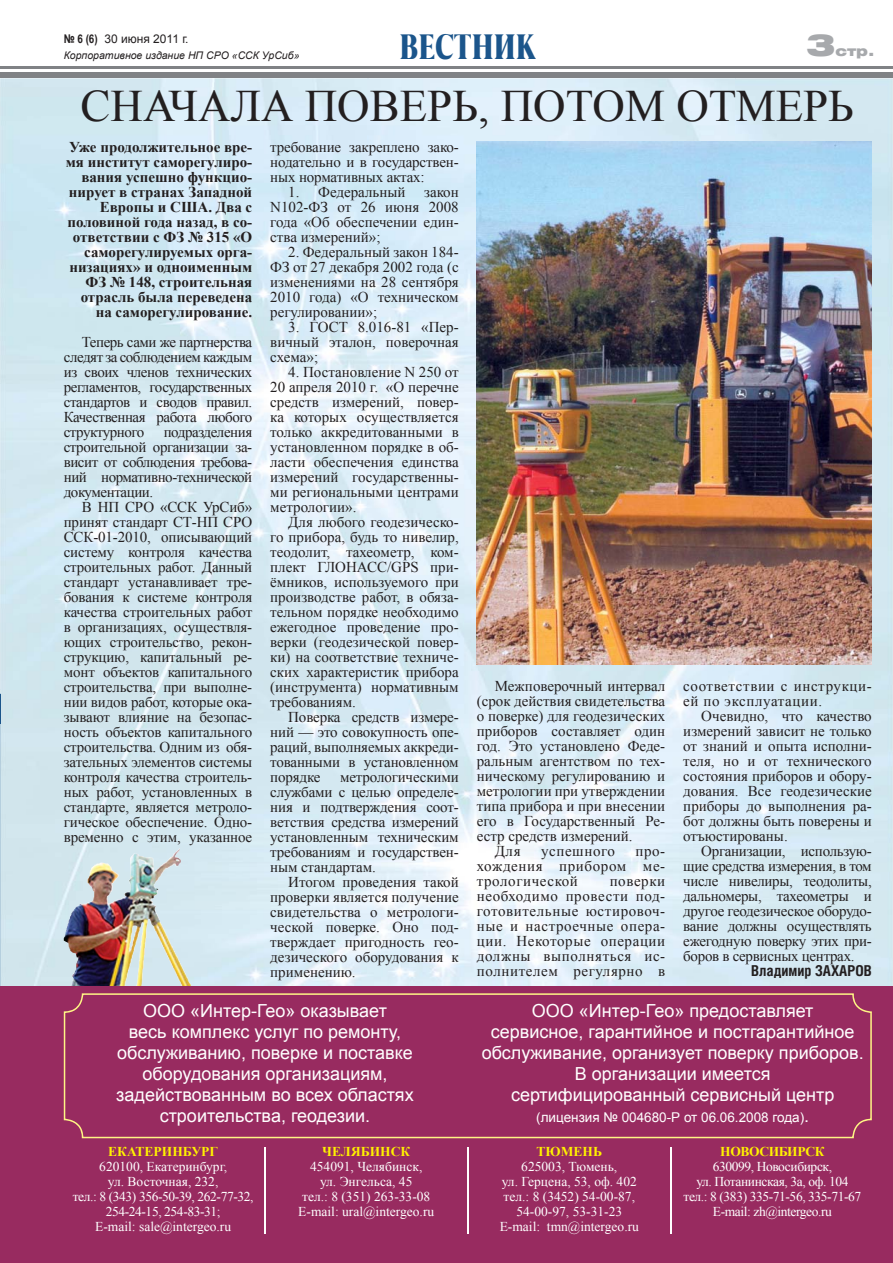
<style>
.page{position:relative;width:893px;height:1263px;background:#fff}
.page>*{position:absolute;margin:0;border:0;box-sizing:border-box;transform-origin:0 0}
.t1{font:45px "Times New Roman";color:#231f20}
.t2{font:30px "Troover Roman";color:#1b558b}
.t3{font:900 30px "Helios Ext";color:#a7a9ac}
.t4{font:18px/21px "Arial";color:#fff;text-align:center}
.t5{font:15px/15px "Times New Roman";color:#231f20;text-align:justify}
.t6{font:700 15px/15px "Times New Roman";color:#231f20;text-align:right}
.t7{font:15px/15px "Times New Roman";letter-spacing:.04em;color:#231f20}
.t8{font:700 15px "Helios Cond";color:#231f20}
.t9{font:13.5px/15px "Times New Roman";color:#fff;text-align:center}
.t10{font:13.5px/15px "Times New Roman";letter-spacing:-.03em;color:#fff;text-align:center}
.t11{font:13.5px "Arial";color:#fff}
.t12{font:700 13.5px "Times New Roman";color:#fff200}
.t13{font:700 13.5px "Times New Roman";letter-spacing:-.03em;color:#fff200}
.t14{font:900 13.5px "Helios Ext";color:#a7a9ac}
.t15{font:12px "Arial";color:#231f20}
.t16{font:italic 10.5px "Arial";color:#231f20}
.s1{font-family:"Arial Narrow";font-weight:700}
.s2{font-size:18px}
</style>
<div class="page">
<hr style="left:0;top:66px;width:893px;height:2px;background:#808285">
<div style="left:0;top:72px;width:893px;height:6px;background:#808285"></div>
<hr style="left:0;top:693px;width:1px;height:570px;background:#cbcddd">
<img style="left:0;top:78px;width:893px;height:908px">
<img style="left:0;top:693px;width:1px;height:302px">
<img style="left:477px;top:142px;width:395px;height:522px">
<img style="left:71px;top:848px;width:109px;height:67px">
<div style="left:1px;top:986px;width:892px;height:277px;background:#982b60"></div>
<svg style="left:64px;top:993px;width:808px;height:145px"></svg>
<hr style="left:264px;top:1147px;width:1px;height:86px;background:#fff">
<hr style="left:467px;top:1147px;width:1px;height:86px;background:#fff">
<hr style="left:670px;top:1147px;width:1px;height:86px;background:#fff">
<svg style="left:0;top:694px;width:1px;height:29px"></svg>
<p class="t15" style="left:64px;top:32px;width:126px"><span class="s1">№ 6 (6)</span> 30 июня 2011 г.</p>
<p class="t16" style="left:64px;top:50px;width:237px">Корпоративное издание НП СРО «ССК УрСиб»</p>
<h2 class="t2" style="left:399px;top:33px;width:138px">ВЕСТНИК</h2>
<h2 class="t3" style="left:806px;top:33px;width:30px">3</h2>
<p class="t14" style="left:835px;top:46px;width:41px">стр.</p>
<h1 class="t1" style="left:81px;top:81px;width:775px">СНАЧАЛА ПОВЕРЬ, ПОТОМ ОТМЕРЬ</h1>
<p class="t6" style="left:66px;top:139px;width:188px">Уже продолжительное вре&shy;мя институт саморегулиро&shy;вания успешно функцио&shy;нирует в странах Западной<br>Европы и США. Два с половиной года назад, в со&shy;ответствии с ФЗ № 315 «О саморегулируемых орга&shy;низациях» и одноименным<br>ФЗ № 148, строительная отрасль была переведена на саморегулирование.</p>
<p class="t5" style="left:64px;top:334px;width:190px;text-indent:18px">Теперь сами же партнерства следят за соблюдением каждым из своих членов технических регламентов, государственных стандартов и сводов правил.<br>Качественная работа любого структурного</p>
<p class="t5" style="left:64px;top:424px;width:190px;text-indent:100px">подразделения строительной организации за&shy;висит от соблюдения требова&shy;ний нормативно-технической документации.</p>
<p class="t5" style="left:64px;top:499px;width:190px;text-indent:18px">В НП СРО «ССК УрСиб» принят стандарт СТ-НП СРО ССК-01-2010, описывающий систему контроля качества строительных работ. Данный стандарт устанавливает тре&shy;бования к системе контроля качества строительных работ в организациях, осуществля&shy;ющих строительство, рекон&shy;струкцию, капитальный ре&shy;монт объектов капитального строительства, при выполне&shy;нии видов работ, которые ока&shy;зывают влияние на безопас&shy;ность объектов капитального строительства. Одним из обя&shy;зательных элементов системы контроля качества строитель&shy;ных работ, установленных в стандарте, является метроло&shy;гическое обеспечение. Одно&shy;временно с этим, указанное</p>
<p class="t5" style="left:270px;top:140px;width:190px">требование закреплено зако&shy;нодательно и в государствен&shy;ных нормативных актах:</p>
<p class="t5" style="left:270px;top:185px;width:190px;text-indent:18px">1. Федеральный закон N102-ФЗ от 26 июня 2008 года «Об обеспечении един&shy;ства измерений»;</p>
<p class="t5" style="left:270px;top:245px;width:190px;text-indent:18px">2. Федеральный закон 184- ФЗ от 27 декабря 2002 года (с изменениями на 28 сентября 2010 года) «О техническом регулировании»;</p>
<p class="t5" style="left:270px;top:320px;width:190px;text-indent:18px">3. ГОСТ 8.016-81 «Пер&shy;вичный эталон, поверочная схема»;</p>
<p class="t5" style="left:270px;top:365px;width:190px;text-indent:18px">4. Постановление N 250 от 20 апреля 2010 г. «О перечне средств измерений, повер&shy;ка которых осуществляется только аккредитованными в установленном порядке в об&shy;ласти обеспечения единства измерений государственны&shy;ми региональными центрами метрологии».</p>
<p class="t5" style="left:270px;top:515px;width:190px;text-indent:18px">Для любого геодезическо&shy;го прибора, будь то нивелир, теодолит, тахеометр, ком&shy;плект ГЛОНАСС/GPS при&shy;ёмников, используемого при производстве работ, в обяза&shy;тельном порядке необходимо ежегодное проведение про&shy;верки (геодезической повер&shy;ки) на соответствие техниче&shy;ских характеристик прибора (инструмента) нормативным требованиям.</p>
<p class="t5" style="left:270px;top:710px;width:190px;text-indent:18px">Поверка средств измере&shy;ний — это совокупность опе&shy;раций, выполняемых аккреди&shy;тованными в установленном порядке</p>
<p class="t5" style="left:270px;top:770px;width:190px;text-indent:70px">метрологическими службами с целью определе&shy;ния и подтверждения соот&shy;ветствия средства измерений установленным техническим требованиям и государствен&shy;ным стандартам.</p>
<p class="t5" style="left:270px;top:875px;width:190px;text-indent:18px">Итогом проведения такой проверки является получение свидетельства о метрологи&shy;ческой поверке. Оно под&shy;тверждает пригодность гео&shy;дезического оборудования к применению.</p>
<p class="t5" style="left:495px;top:678px;width:172px">Межповерочный интервал</p>
<p class="t5" style="left:477px;top:693px;width:190px">(срок действия свидетельства</p>
<p class="t5" style="left:477px;top:708px;width:190px">о поверке) для геодезических</p>
<p class="t5" style="left:477px;top:723px;width:190px">приборов составляет один</p>
<p class="t5" style="left:477px;top:738px;width:190px">год. Это установлено Феде-</p>
<p class="t5" style="left:477px;top:753px;width:190px">ральным агентством по тех-</p>
<p class="t5" style="left:477px;top:768px;width:190px">ническому регулированию и</p>
<p class="t5" style="left:477px;top:783px;width:190px">метрологии при утверждении</p>
<p class="t5" style="left:477px;top:798px;width:190px">типа прибора и при внесении</p>
<p class="t5" style="left:477px;top:813px;width:190px">его в Государственный Ре-</p>
<p class="t5" style="left:477px;top:828px;width:157px">естр средств измерений.</p>
<p class="t5" style="left:495px;top:843px;width:27px">Для</p>
<p class="t7" style="left:541px;top:843px;width:75px">успешного</p>
<p class="t5" style="left:477px;top:843px;width:190px;text-indent:159px">про&shy;хождения прибором ме&shy;трологической</p>
<p class="t5" style="left:477px;top:873px;width:190px;text-indent:133px">поверки необходимо провести под&shy;готовительные юстировоч&shy;ные и настроечные опера&shy;ции. Некоторые операции должны выполняться ис&shy;полнителем регулярно в</p>
<p class="t7" style="left:683px;top:678px;width:190px">соответствии с инструкци&shy;ей по эксплуатации.</p>
<p class="t5" style="left:683px;top:708px;width:190px;text-indent:18px">Очевидно, что качество измерений зависит не только от знаний и опыта исполни&shy;теля, но и от технического состояния приборов и обору&shy;дования. Все геодезические приборы до выполнения ра&shy;бот должны быть поверены и отъюстированы.</p>
<p class="t5" style="left:683px;top:843px;width:190px;text-indent:18px">Организации, использую&shy;щие средства измерения, в том числе нивелиры, теодолиты, дальномеры, тахеометры и другое геодезическое оборудо&shy;вание должны осуществлять ежегодную поверку этих при&shy;боров в сервисных центрах.</p>
<p class="t8" style="left:751px;top:965px;width:122px">Владимир ЗАХАРОВ</p>
<p class="t4" style="left:116px;top:1000px;width:299px">ООО «Интер-Гео» оказывает<br>весь комплекс услуг по ремонту, обслуживанию, поверке и поставке оборудования организациям, задействованным во всех областях строительства, геодезии.</p>
<p class="t4" style="left:482px;top:1000px;width:383px">ООО «Интер-Гео» предоставляет<br>сервисное, гарантийное и постгарантийное обслуживание, организует поверку приборов.<br>В организации имеется<br>сертифицированный сервисный центр</p>
<p class="t11" style="left:536px;top:1110px;width:274px">(лицензия № 004680-Р от 06.06.2008 года)<span class="s2">.</span></p>
<p class="t12" style="left:108px;top:1144px;width:111px">ЕКАТЕРИНБУРГ</p>
<p class="t9" style="left:73px;top:1159px;width:182px">620100, Екатеринбург,<br>ул. Восточная, 232,<br>тел.: 8 (343) 356-50-39, 262-77-32,<br>254-24-15, 254-83-31;<br>E-mail: sale@intergeo.ru</p>
<p class="t12" style="left:322px;top:1144px;width:90px">ЧЕЛЯБИНСК</p>
<p class="t9" style="left:298px;top:1159px;width:137px">454091, Челябинск,<br>ул. Энгельса, 45<br>тел.: 8 (351) 263-33-08<br>E-mail: ural@intergeo.ru</p>
<p class="t12" style="left:537px;top:1144px;width:67px">ТЮМЕНЬ</p>
<p class="t9" style="left:500px;top:1159px;width:141px">625003, Тюмень,<br>ул. Герцена, 53, оф. 402 тел.: 8 (3452) 54-00-87,<br>54-00-97, 53-31-23<br>E-mail: tmn@intergeo.ru</p>
<p class="t13" style="left:720px;top:1144px;width:106px">НОВОСИБИРСК</p>
<p class="t10" style="left:683px;top:1159px;width:179px">630099, Новосибирск,<br>ул. Потанинская, 3а, оф. 104 тел.: 8 (383) 335-71-56, 335-71-67<br>E-mail: zh@intergeo.ru</p>
</div>
